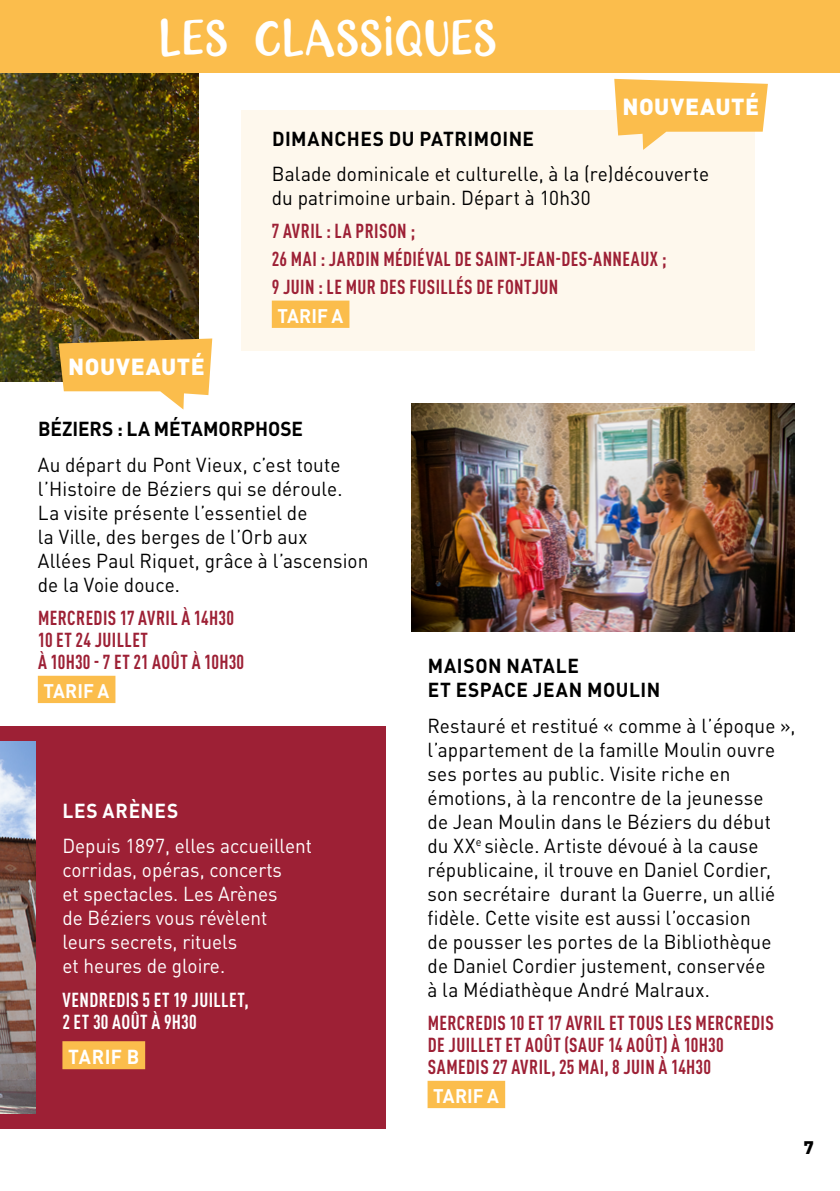
<style>
.page{position:relative;width:840px;height:1191px;background:#fff}
.page>*{position:absolute;margin:0;border:0;box-sizing:border-box;transform-origin:0 0}
.t1{font:48px "RWA Honeydew";color:#fff;scale:.95 1}
.t2{font:900 23px "DIN Pro";letter-spacing:.025em;color:#fff}
.t3{font:20px/24px "DIN Pro";letter-spacing:.005em;color:#000;scale:.95 1}
.t4{font:700 condensed 20px/22px "DIN Pro";letter-spacing:.025em;color:#9d2035;scale:.95 1}
.t5{font:20px/24px "DIN Pro";color:#fff;scale:.95 1}
.t6{font:700 20px/24px "DIN Pro";letter-spacing:.025em;color:#000;scale:.95 1}
.t7{font:700 condensed 20px/22px "DIN Pro";letter-spacing:.025em;color:#fff;scale:.95 1}
.t8{font:700 20px "DIN Pro";color:#000;scale:.95 1}
.t9{font:700 20px "DIN Pro";letter-spacing:.03em;color:#fff;scale:.95 1}
.t10{font:700 19.6px "DIN Pro";color:#fff;scale:.95 1}
.t11{font:900 18px "DIN Pro";color:#000}
</style>
<div class="page">
<div style="left:241px;top:111px;width:512px;height:240px;background:#fef8ed"></div>
<div style="left:0;top:726px;width:386px;height:402px;background:#9d2035"></div>
<img style="left:411px;top:403px;width:383px;height:229px">
<img style="left:0;top:741px;width:36px;height:372px">
<img style="left:0;top:72px;width:198px;height:310px">
<div style="left:0;top:0;width:839px;height:72px;background:#fbbd4c"></div>
<div style="left:272px;top:300px;width:77px;height:28px;background:#fbbd4c"></div>
<div style="left:427px;top:1080px;width:78px;height:28px;background:#fbbd4c"></div>
<div style="left:62px;top:1041px;width:83px;height:28px;background:#fbbd4c"></div>
<div style="left:38px;top:676px;width:77px;height:27px;background:#fbbd4c"></div>
<svg style="left:614px;top:78px;width:153px;height:72px"></svg>
<svg style="left:59px;top:338px;width:153px;height:71px"></svg>
<h1 class="t1" style="left:159px;top:11px;width:357px">LES CLASSIQUES</h1>
<p class="t2" style="left:622px;top:87px;width:138px">NOUVEAUTÉ</p>
<p class="t2" style="left:68px;top:347px;width:138px">NOUVEAUTÉ</p>
<p class="t6" style="left:272px;top:124px;width:277px">DIMANCHES DU PATRIMOINE</p>
<p class="t3" style="left:272px;top:160px;width:461px">Balade dominicale et culturelle, à la (re)découverte du patrimoine urbain. Départ à 10h30</p>
<p class="t4" style="left:272px;top:216px;width:417px;line-height:27.6px">7 AVRIL : LA PRISON ;<br>26 MAI : JARDIN MÉDIÉVAL DE SAINT-JEAN-DES-ANNEAUX ;<br>9 JUIN : LE MUR DES FUSILLÉS DE FONTJUN</p>
<p class="t10" style="left:277px;top:299px;width:71px">TARIF A</p>
<p class="t8" style="left:38px;top:412px;width:280px">BÉZIERS : LA MÉTAMORPHOSE</p>
<p class="t3" style="left:38px;top:450px;width:349px">Au départ du Pont Vieux, c’est toute l’Histoire de Béziers qui se déroule.<br>La visite présente l’essentiel de<br>la Ville, des berges de l’Orb aux<br>Allées Paul Riquet, grâce à l’ascension de la Voie douce.</p>
<p class="t4" style="left:38px;top:605px;width:218px">MERCREDIS 17 AVRIL À 14H30<br>10 ET 24 JUILLET<br>À 10H30 - 7 ET 21 AOÛT À 10H30</p>
<p class="t10" style="left:44px;top:674px;width:71px">TARIF A</p>
<p class="t9" style="left:63px;top:794px;width:123px">LES ARÈNES</p>
<p class="t5" style="left:62px;top:832px;width:264px">Depuis 1897, elles accueillent corridas, opéras, concerts<br>et spectacles. Les Arènes<br>de Béziers vous révèlent leurs secrets, rituels<br>et heures de gloire.</p>
<p class="t7" style="left:62px;top:986px;width:197px">VENDREDIS 5 ET 19 JUILLET,<br>2 ET 30 AOÛT À 9H30</p>
<p class="t9" style="left:68px;top:1040px;width:76px">TARIF B</p>
<p class="t6" style="left:427px;top:651px;width:246px">MAISON NATALE<br>ET ESPACE JEAN MOULIN</p>
<p class="t3" style="left:427px;top:711px;width:389px">Restauré et restitué « comme à l’époque », l’appartement de la famille Moulin ouvre ses portes au public. Visite riche en émotions, à la rencontre de la jeunesse<br>de Jean Moulin dans le Béziers du début du XX<sup>e</sup> siècle. Artiste dévoué à la cause républicaine, il trouve en Daniel Cordier, son secrétaire durant la Guerre, un allié fidèle. Cette visite est aussi l’occasion<br>de pousser les portes de la Bibliothèque de Daniel Cordier justement, conservée<br>à la Médiathèque André Malraux.</p>
<p class="t4" style="left:427px;top:1010px;width:365px">MERCREDIS 10 ET 17 AVRIL ET TOUS LES MERCREDIS<br>DE JUILLET ET AOÛT (SAUF 14 AOÛT) À 10H30<br>SAMEDIS 27 AVRIL, 25 MAI, 8 JUIN À 14H30</p>
<p class="t10" style="left:433px;top:1079px;width:71px">TARIF A</p>
<p class="t11" style="left:803px;top:1131px;width:12px">7</p>
</div>
